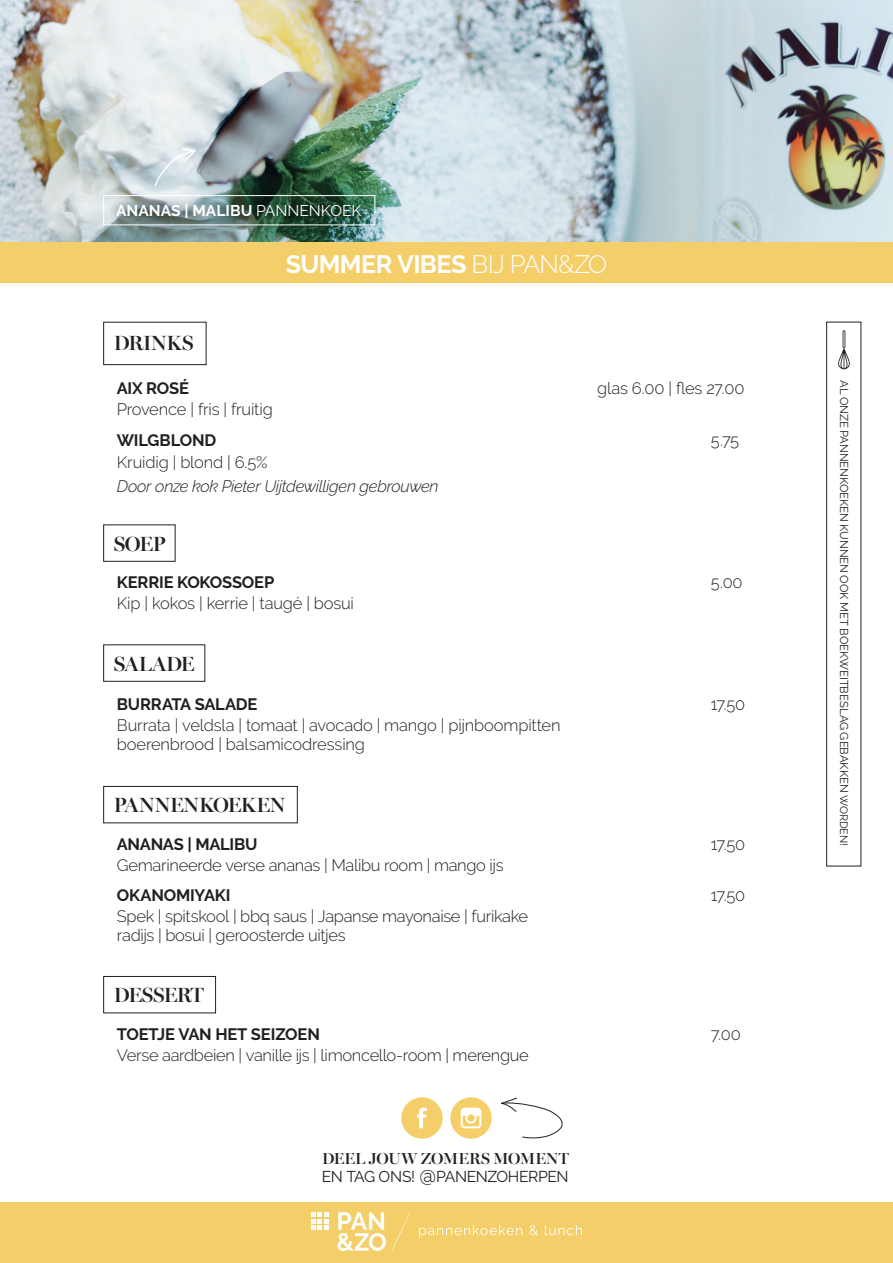
<style>
.page{position:relative;width:893px;height:1263px;background:#fff}
.page>*{position:absolute;margin:0;border:0;box-sizing:border-box;transform-origin:0 0}
.t1{font:700 25.2px "Raleway";letter-spacing:-.025em;color:#fff}
.t2{font:600 20.7px "Miller Banner";letter-spacing:-.02em;color:#231f20}
.t3{font:300 16.5px/19.5px "Raleway";letter-spacing:-.02em;color:#231f20}
.t4{font:700 16.5px "Raleway";letter-spacing:-.01em;color:#231f20}
.t5{font:italic 300 16.5px "Raleway";letter-spacing:-.02em;color:#231f20}
.t6{font:600 16.05px "Miller Banner";letter-spacing:.005em;color:#231f20}
.t7{font:15.75px "Raleway";letter-spacing:-.03em;color:#231f20}
.t8{font:700 15.6px "Raleway";color:#fff}
.t9{font:11.4px "Raleway";letter-spacing:-.005em;color:#231f20}
.s1{font-weight:400}
.s2{font-weight:300}
.s3{font-size:20.1px}
.s4{font-size:10.65px}
</style>
<div class="page">
<img style="left:0;top:0;width:893px;height:243px">
<img style="left:108px;top:197px;width:262px;height:30px">
<svg style="left:153px;top:146px;width:43px;height:42px;background:#d7e2e6"></svg>
<div style="left:103px;top:195px;width:272px;height:30px;border:1px solid #fff"></div>
<div style="left:0;top:1202px;width:893px;height:61px;background:#f3ce69"></div>
<svg style="left:419px;top:1225px;width:103px;height:13px"></svg>
<svg style="left:529px;top:1225px;width:9px;height:10px"></svg>
<svg style="left:545px;top:1225px;width:37px;height:10px"></svg>
<svg style="left:392px;top:1212px;width:18px;height:39px"></svg>
<svg style="left:311px;top:1212px;width:18px;height:18px"></svg>
<svg style="left:337px;top:1212px;width:49px;height:39px"></svg>
<div style="left:103px;top:524px;width:73px;height:38px;border:1px solid #231f20"></div>
<div style="left:103px;top:322px;width:104px;height:43px;border:1px solid #231f20"></div>
<div style="left:103px;top:644px;width:102px;height:38px;border:1px solid #231f20"></div>
<div style="left:103px;top:786px;width:195px;height:37px;border:1px solid #231f20"></div>
<div style="left:103px;top:976px;width:113px;height:37px;border:1px solid #231f20"></div>
<div style="left:0;top:243px;width:893px;height:40px;background:#f3ce69"></div>
<div style="left:826px;top:322px;width:35px;height:544px;border:1px solid #231f20"></div>
<svg style="left:838px;top:330px;width:12px;height:39px"></svg>
<svg style="left:401px;top:1097px;width:42px;height:42px"></svg>
<svg style="left:450px;top:1097px;width:113px;height:42px"></svg>
<p class="t8" style="left:116px;top:202px;width:247px">ANANAS | MALIBU <span class="s1">PANNENKOEK</span></p>
<p class="t2" style="left:114px;top:330px;width:81px">DRINKS</p>
<h1 class="t1" style="left:286px;top:249px;width:323px">SUMMER VIBES <span class="s2">BIJ PAN&amp;ZO</span></h1>
<p class="t4" style="left:117px;top:379px;width:74px">AIX ROSÉ</p>
<p class="t3" style="left:597px;top:378px;width:149px">glas 6.00 | fles 27.00</p>
<p class="t3" style="left:117px;top:399px;width:157px">Provence | fris | fruitig</p>
<p class="t4" style="left:117px;top:431px;width:101px">WILGBLOND</p>
<p class="t3" style="left:711px;top:431px;width:30px">5.75</p>
<p class="t3" style="left:117px;top:452px;width:152px">Kruidig | blond | 6.5%</p>
<p class="t5" style="left:117px;top:476px;width:323px">Door onze kok Pieter Uijtdewilligen gebrouwen</p>
<p class="t2" style="left:114px;top:531px;width:53px">SOEP</p>
<p class="t4" style="left:117px;top:573px;width:159px">KERRIE KOKOSSOEP</p>
<p class="t3" style="left:711px;top:572px;width:33px">5.00</p>
<p class="t3" style="left:117px;top:593px;width:239px">Kip | kokos | kerrie | taugé | bosui</p>
<p class="t2" style="left:114px;top:651px;width:82px">SALADE</p>
<p class="t4" style="left:117px;top:694px;width:142px">BURRATA SALADE</p>
<p class="t3" style="left:711px;top:694px;width:36px">17.50</p>
<p class="t3" style="left:117px;top:715px;width:445px">Burrata | veldsla | tomaat | avocado | mango | pijnboompitten boerenbrood | balsamicodressing</p>
<p class="t2" style="left:114px;top:793px;width:173px">PANNENKOEKEN</p>
<p class="t4" style="left:117px;top:835px;width:142px">ANANAS | MALIBU</p>
<p class="t3" style="left:711px;top:834px;width:36px">17.50</p>
<p class="t3" style="left:117px;top:855px;width:388px">Gemarineerde verse ananas | Malibu room | mango ijs</p>
<p class="t4" style="left:117px;top:886px;width:115px">OKANOMIYAKI</p>
<p class="t3" style="left:711px;top:885px;width:36px">17.50</p>
<p class="t3" style="left:117px;top:906px;width:413px">Spek | spitskool | bbq saus | Japanse mayonaise | furikake radijs | bosui | geroosterde uitjes</p>
<p class="t2" style="left:114px;top:983px;width:92px">DESSERT</p>
<p class="t4" style="left:117px;top:1025px;width:205px">TOETJE VAN HET SEIZOEN</p>
<p class="t3" style="left:711px;top:1024px;width:31px">7.00</p>
<p class="t3" style="left:117px;top:1045px;width:413px">Verse aardbeien | vanille ijs | limoncello-room | merengue</p>
<p class="t6" style="left:322px;top:1148px;width:249px">DEEL JOUW ZOMERS MOMENT</p>
<p class="t7" style="left:322px;top:1168px;width:248px">EN TAG ONS! <span class="s3">@</span>PANENZOHERPEN</p>
<p class="t9" style="left:851px;top:380px;width:467px;rotate:90deg">AL ONZE PANNENKOEKEN KUNNEN OOK MET BOEKWEITBESLAG GEBAKKEN <span class="s4">WORDEN!</span></p>
</div>
